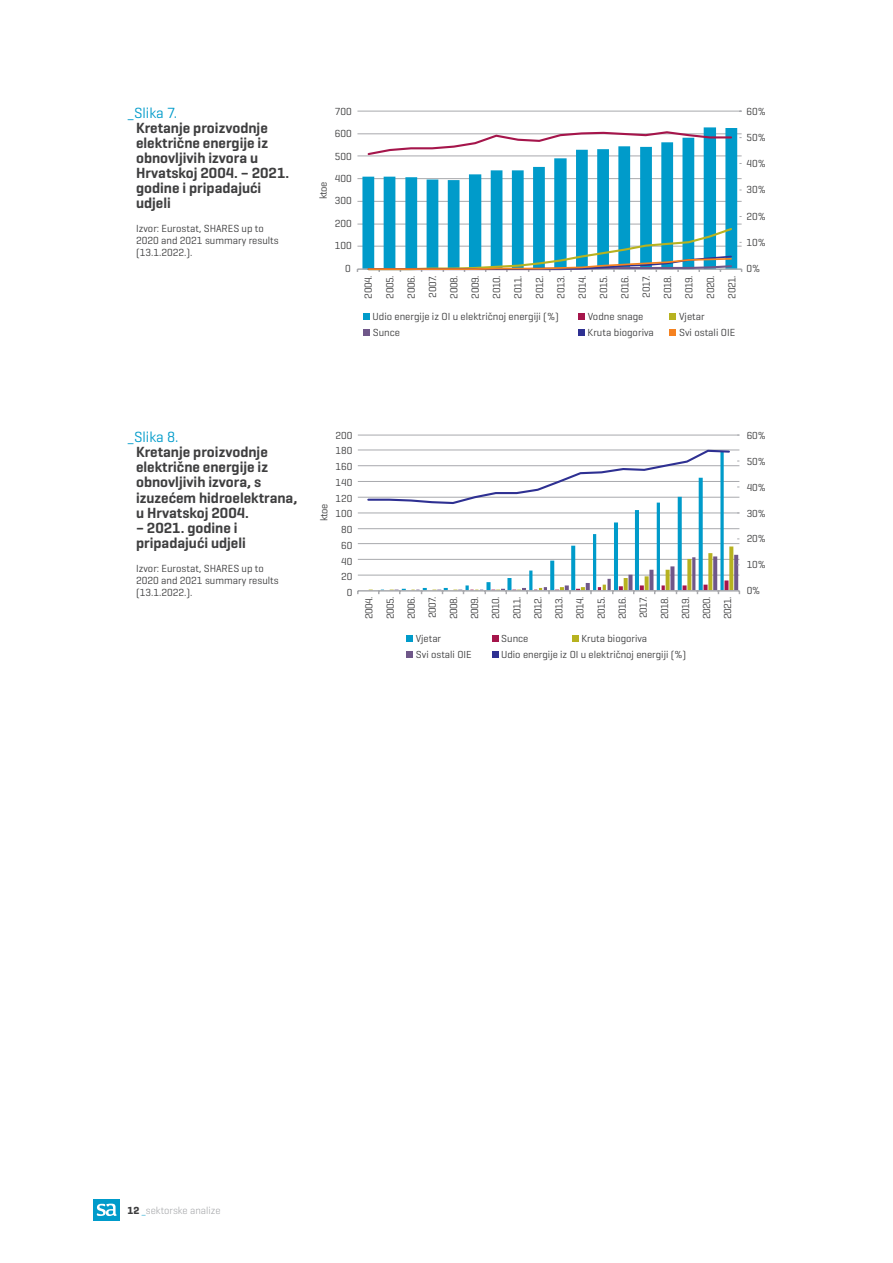
<style>
.page{position:relative;width:893px;height:1263px;background:#fff}
.page>*{position:absolute;margin:0;border:0;box-sizing:border-box;transform-origin:0 0}
.Potpis_podnaslov{font:600 15px/15px "Geogrotesque";color:#3e3e3f}
.Potpis_naslov{font:15px "Geogrotesque";color:#009bca}
.Potpis_podnaslov-2{font:10.5px/21.3px "Geogrotesque";color:#3e3e3f}
.t1{font:300 10.5px "Geogrotesque";color:#9d9fa2}
.t2{font:10.35px/21.1px "Geogrotesque";color:#3e3e3f;text-align:right}
.s1{font-weight:700;color:#3e3e3f}
.s2{color:#009bca}
</style>
<div class="page">
<div style="left:94px;top:1199px;width:26px;height:21px;background:#009bca"></div>
<svg style="left:97px;top:1203px;width:20px;height:13px"></svg>
<div style="left:670px;top:313px;width:6px;height:7px;background:#b7b220"></div>
<div style="left:363px;top:329px;width:6px;height:7px;background:#6f5789"></div>
<div style="left:578px;top:329px;width:6px;height:7px;background:#2e3092"></div>
<div style="left:670px;top:329px;width:6px;height:7px;background:#f58220"></div>
<hr style="left:357px;top:246px;width:385px;height:1px;background:#a8a9ad">
<hr style="left:357px;top:224px;width:385px;height:1px;background:#a8a9ad">
<hr style="left:357px;top:201px;width:385px;height:1px;background:#a8a9ad">
<hr style="left:357px;top:178px;width:385px;height:1px;background:#a8a9ad">
<hr style="left:357px;top:156px;width:385px;height:1px;background:#a8a9ad">
<hr style="left:357px;top:134px;width:385px;height:1px;background:#a8a9ad">
<hr style="left:357px;top:111px;width:385px;height:1px;background:#a8a9ad">
<div style="left:363px;top:313px;width:6px;height:7px;background:#009bca"></div>
<div style="left:578px;top:313px;width:6px;height:7px;background:#a5154b"></div>
<svg style="left:362px;top:127px;width:375px;height:141px"></svg>
<hr style="left:357px;top:268px;width:385px;height:2px;background:#a8a9ad">
<svg style="left:366px;top:130px;width:367px;height:27px"></svg>
<svg style="left:366px;top:226px;width:376px;height:46px"></svg>
<hr style="left:358px;top:575px;width:381px;height:1px;background:#a8a9ad">
<hr style="left:358px;top:559px;width:381px;height:1px;background:#a8a9ad">
<hr style="left:358px;top:543px;width:381px;height:1px;background:#a8a9ad">
<hr style="left:358px;top:528px;width:381px;height:1px;background:#a8a9ad">
<hr style="left:358px;top:513px;width:381px;height:1px;background:#a8a9ad">
<hr style="left:358px;top:497px;width:381px;height:1px;background:#a8a9ad">
<hr style="left:358px;top:481px;width:381px;height:1px;background:#a8a9ad">
<hr style="left:358px;top:465px;width:381px;height:1px;background:#a8a9ad">
<hr style="left:358px;top:450px;width:381px;height:1px;background:#a8a9ad">
<hr style="left:358px;top:435px;width:381px;height:1px;background:#a8a9ad">
<svg style="left:507px;top:578px;width:4px;height:4px"></svg>
<hr style="left:529px;top:570px;width:3px;height:20px;background:#009bca">
<svg style="left:550px;top:561px;width:4px;height:22px"></svg>
<svg style="left:571px;top:546px;width:4px;height:37px"></svg>
<hr style="left:593px;top:534px;width:3px;height:56px;background:#009bca">
<hr style="left:614px;top:522px;width:4px;height:68px;background:#009bca">
<hr style="left:635px;top:510px;width:4px;height:80px;background:#009bca">
<hr style="left:657px;top:503px;width:3px;height:87px;background:#009bca">
<svg style="left:678px;top:505px;width:4px;height:80px"></svg>
<svg style="left:699px;top:505px;width:4px;height:80px"></svg>
<svg style="left:720px;top:505px;width:4px;height:85px"></svg>
<svg style="left:619px;top:586px;width:4px;height:4px"></svg>
<svg style="left:640px;top:585px;width:4px;height:5px"></svg>
<svg style="left:662px;top:585px;width:3px;height:5px"></svg>
<svg style="left:724px;top:580px;width:4px;height:10px"></svg>
<svg style="left:598px;top:585px;width:8px;height:5px"></svg>
<svg style="left:624px;top:578px;width:4px;height:12px"></svg>
<svg style="left:645px;top:576px;width:4px;height:14px"></svg>
<svg style="left:666px;top:570px;width:4px;height:20px"></svg>
<svg style="left:687px;top:559px;width:4px;height:31px"></svg>
<svg style="left:708px;top:553px;width:4px;height:37px"></svg>
<svg style="left:729px;top:546px;width:4px;height:44px"></svg>
<svg style="left:607px;top:579px;width:4px;height:11px"></svg>
<svg style="left:628px;top:575px;width:4px;height:15px"></svg>
<svg style="left:649px;top:570px;width:4px;height:20px"></svg>
<svg style="left:670px;top:566px;width:4px;height:24px"></svg>
<hr style="left:692px;top:557px;width:3px;height:33px;background:#6f5789">
<svg style="left:713px;top:556px;width:4px;height:34px"></svg>
<svg style="left:734px;top:555px;width:4px;height:35px"></svg>
<hr style="left:358px;top:590px;width:381px;height:2px;background:#a8a9ad">
<svg style="left:369px;top:591px;width:15px;height:3px"></svg>
<svg style="left:390px;top:582px;width:138px;height:12px"></svg>
<svg style="left:534px;top:583px;width:58px;height:11px"></svg>
<svg style="left:676px;top:585px;width:11px;height:9px"></svg>
<svg style="left:697px;top:585px;width:11px;height:9px"></svg>
<svg style="left:366px;top:449px;width:365px;height:56px"></svg>
<svg style="left:572px;top:635px;width:6px;height:6px"></svg>
<div style="left:406px;top:651px;width:7px;height:6px;background:#6f5789"></div>
<svg style="left:492px;top:651px;width:6px;height:6px"></svg>
<div style="left:406px;top:635px;width:7px;height:6px;background:#009bca"></div>
<svg style="left:492px;top:635px;width:6px;height:6px"></svg>
<p class="Potpis_naslov" style="left:128px;top:103px;width:51px">_Slika 7.</p>
<p class="Potpis_podnaslov" style="left:136px;top:120px;width:155px">Kretanje proizvodnje električne energije iz obnovljivih izvora u<br>Hrvatskoj 2004. – 2021. godine i pripadajući udjeli</p>
<p class="Potpis_podnaslov-2" style="left:136px;top:222px;width:144px;line-height:12px">Izvor: Eurostat, SHARES up to<br>2020 and 2021 summary results (13.1.2022.).</p>
<p class="Potpis_podnaslov-2" style="left:314px;top:199px;width:19px;rotate:-90deg">ktoe</p>
<p class="Potpis_podnaslov-2" style="left:335px;top:101px;width:18px">700</p>
<p class="Potpis_podnaslov-2" style="left:335px;top:124px;width:18px">600</p>
<p class="Potpis_podnaslov-2" style="left:335px;top:147px;width:18px">500</p>
<p class="Potpis_podnaslov-2" style="left:335px;top:169px;width:18px">400</p>
<p class="Potpis_podnaslov-2" style="left:335px;top:191px;width:18px">300</p>
<p class="Potpis_podnaslov-2" style="left:335px;top:214px;width:18px">200</p>
<p class="Potpis_podnaslov-2" style="left:335px;top:236px;width:18px">100</p>
<p class="Potpis_podnaslov-2" style="left:345px;top:259px;width:7px">0</p>
<p class="Potpis_podnaslov-2" style="left:359px;top:298px;width:25px;text-align:justify;rotate:-90deg">2004.<br>2005.<br>2006.<br>2007.<br>2008.<br>2009.<br>2010.<br>2011.<br>2012.<br>2013.<br>2014.<br>2015.<br>2016.<br>2017.<br>2018.<br>2019.<br>2020.<br>2021.</p>
<p class="Potpis_podnaslov-2" style="left:372px;top:307px;width:188px">Udio energije iz OI u električnoj energiji (%)</p>
<p class="Potpis_podnaslov-2" style="left:679px;top:307px;width:27px">Vjetar</p>
<p class="Potpis_podnaslov-2" style="left:373px;top:323px;width:29px">Sunce</p>
<p class="Potpis_podnaslov-2" style="left:588px;top:310px;width:68px;line-height:15.9px">Vodne snage<br>Kruta biogoriva</p>
<p class="Potpis_podnaslov-2" style="left:679px;top:323px;width:58px">Svi ostali OIE</p>
<p class="Potpis_podnaslov-2" style="left:746px;top:101px;width:21px">60%</p>
<p class="Potpis_podnaslov-2" style="left:746px;top:128px;width:21px">50%</p>
<p class="Potpis_podnaslov-2" style="left:746px;top:154px;width:21px">40%</p>
<p class="Potpis_podnaslov-2" style="left:746px;top:180px;width:21px">30%</p>
<p class="Potpis_podnaslov-2" style="left:746px;top:206px;width:21px">20%</p>
<p class="Potpis_podnaslov-2" style="left:746px;top:232px;width:21px">10%</p>
<p class="Potpis_podnaslov-2" style="left:746px;top:259px;width:15px">0%</p>
<p class="Potpis_naslov" style="left:128px;top:428px;width:53px">_Slika 8.</p>
<p class="Potpis_podnaslov" style="left:136px;top:445px;width:163px">Kretanje proizvodnje električne energije iz obnovljivih izvora, s izuzećem hidroelektrana, u Hrvatskoj 2004.</p>
<p class="Potpis_podnaslov" style="left:136px;top:520px;width:111px">– 2021. godine i pripadajući udjeli</p>
<p class="Potpis_podnaslov-2" style="left:136px;top:562px;width:144px;line-height:12px">Izvor: Eurostat, SHARES up to<br>2020 and 2021 summary results (13.1.2022.).</p>
<p class="t2" style="left:314px;top:521px;width:19px;rotate:-90deg">ktoe</p>
<p class="t2" style="left:335px;top:428px;width:18px;line-height:15.8px">200<br>180<br>160<br>140<br>120<br>100<br>80<br>60<br>40<br>20<br>0</p>
<p class="t2" style="left:359px;top:619px;width:24px;text-align:justify;rotate:-90deg">2004.<br>2005.<br>2006.<br>2007.<br>2008.<br>2009.<br>2010.<br>2011.<br>2012.<br>2013.<br>2014.<br>2015.<br>2016.<br>2017.<br>2018.<br>2019.<br>2020.<br>2021.</p>
<p class="t2" style="left:416px;top:628px;width:27px">Vjetar</p>
<p class="t2" style="left:581px;top:629px;width:67px">Kruta biogoriva</p>
<p class="t2" style="left:416px;top:644px;width:57px">Svi ostali OIE</p>
<p class="t2" style="left:501px;top:631px;width:187px;line-height:15.9px;text-align:left">Sunce<br>Udio energije iz OI u električnoj energiji (%)</p>
<p class="t2" style="left:747px;top:425px;width:21px">60%</p>
<p class="t2" style="left:747px;top:451px;width:21px">50%</p>
<p class="t2" style="left:747px;top:478px;width:21px">40%</p>
<p class="t2" style="left:747px;top:504px;width:21px">30%</p>
<p class="t2" style="left:747px;top:529px;width:21px">20%</p>
<p class="t2" style="left:747px;top:555px;width:21px">10%</p>
<p class="t2" style="left:747px;top:581px;width:15px">0%</p>
<p class="t1" style="left:128px;top:1204px;width:95px"><span class="s1">12</span> <span class="s2">_</span>sektorske analize</p>
</div>
